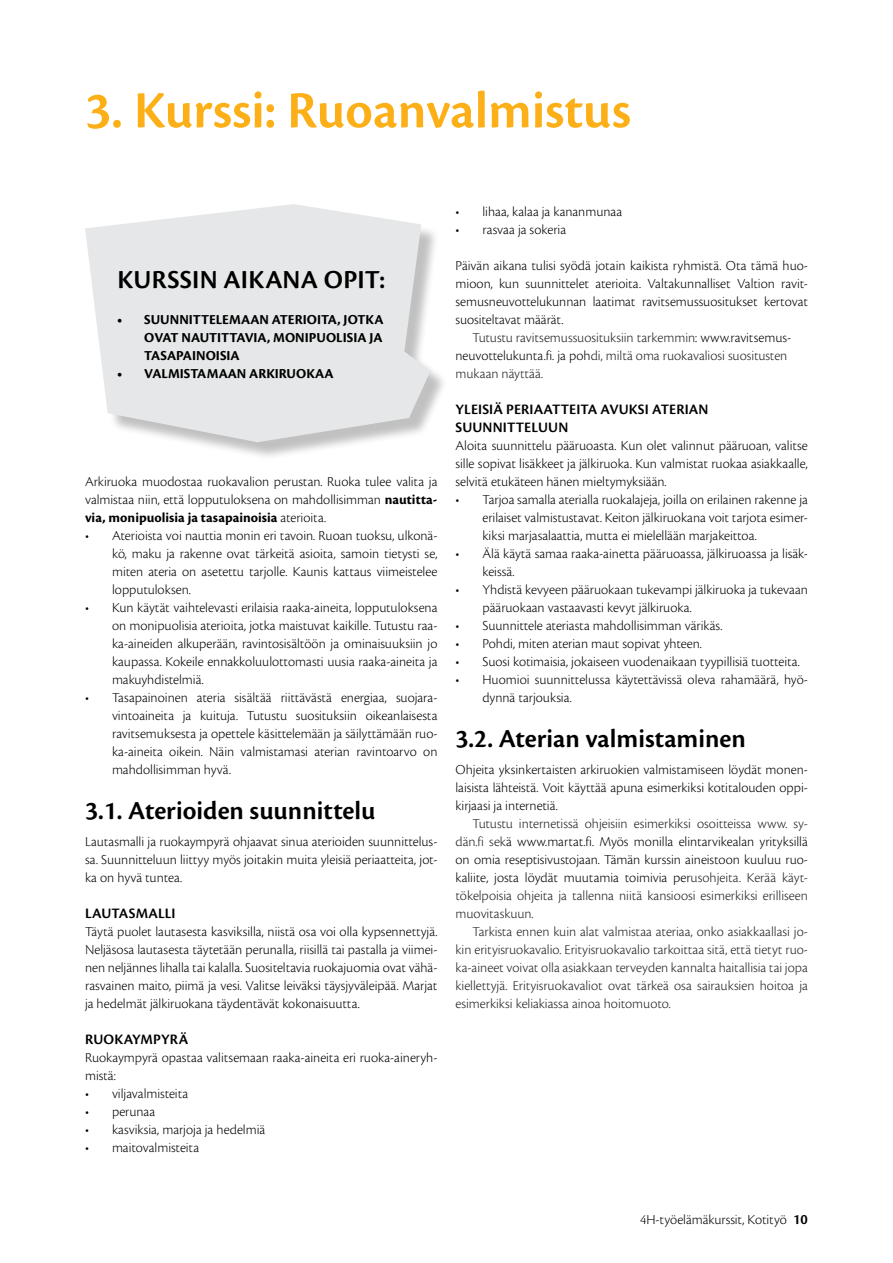
<style>
.page{position:relative;width:893px;height:1263px;background:#fff}
.page>*{position:absolute;margin:0;border:0;box-sizing:border-box;transform-origin:0 0}
.t1{font:600 54px "Cronos Pro";color:#fcaf17}
.t2{font:600 27px "Cronos Pro";color:#000}
.t3{font:600 15px "Cronos Pro";letter-spacing:.01em;color:#000}
.t4{font:300 14.25px/18px "Cronos Pro";color:#000;text-align:justify}
.t5{font:300 14.25px/18px "Cronos Pro";color:#231f1f;text-align:justify}
.t6{font:700 14.25px/18px "Cronos Pro";color:#000;text-align:justify}
.s1{font-weight:700}
.s2{color:#000}
.s3{font-weight:600;font-size:15px}
</style>
<div class="page">
<div style="left:88px;top:207px;width:361px;height:254px;background:#000;opacity:.25"></div>
<svg style="left:85px;top:204px;width:345px;height:238px;background:#e7e7e8"></svg>
<h1 class="t1" style="left:85px;top:79px;width:547px">3. Kurssi: Ruoanvalmistus</h1>
<h2 class="t2" style="left:117px;top:264px;width:167px">KURSSIN AIKANA</h2>
<h2 class="t2" style="left:324px;top:264px;width:63px">opit:</h2>
<p class="t6" style="left:144px;top:311px;width:241px;text-indent:-27px">• SUUNNITTELEMAAN ATERIOITA, JOTKA OVAT NAUTITTAVIA, MONIPUOLISIA JA TASAPAINOISIA</p>
<p class="t6" style="left:117px;top:365px;width:218px">• VALMISTAMAAN ARKIRUOKAA</p>
<p class="t4" style="left:85px;top:473px;width:354px">Arkiruoka muodostaa ruokavalion perustan. Ruoka tulee valita ja valmistaa niin, että lopputuloksena on mahdollisimman <span class="s1">nautitta&shy;via, monipuolisia ja tasapainoisia</span> aterioita.</p>
<p class="t4" style="left:112px;top:526px;width:327px;text-indent:-27px">• Aterioista voi nauttia monin eri tavoin. Ruoan tuoksu, ulkonä&shy;kö, maku ja rakenne ovat tärkeitä asioita, samoin tietysti se, miten ateria on asetettu tarjolle. Kaunis kattaus viimeistelee lopputuloksen.</p>
<p class="t4" style="left:112px;top:598px;width:327px;text-indent:-27px">• Kun käytät vaihtelevasti erilaisia raaka-aineita, lopputuloksena on monipuolisia aterioita, jotka maistuvat kaikille. Tutustu raa&shy;ka-aineiden alkuperään, ravintosisältöön ja ominaisuuksiin jo kaupassa. Kokeile ennakkoluulottomasti uusia raaka-aineita ja makuyhdistelmiä.</p>
<p class="t4" style="left:112px;top:688px;width:327px;text-indent:-27px">• Tasapainoinen ateria sisältää riittävästä energiaa, suojara&shy;vintoaineita ja kuituja. Tutustu suosituksiin oikeanlaisesta ravitsemuksesta ja opettele käsittelemään ja säilyttämään ruo&shy;ka-aineita oikein. Näin valmistamasi aterian ravintoarvo on mahdollisimman hyvä.</p>
<h2 class="t2" style="left:85px;top:795px;width:292px">3.1. Aterioiden suunnittelu</h2>
<p class="t4" style="left:85px;top:833px;width:354px">Lautasmalli ja ruokaympyrä ohjaavat sinua aterioiden suunnittelus&shy;sa. Suunnitteluun liittyy myös joitakin muita yleisiä periaatteita, jot&shy;ka on hyvä tuntea.</p>
<p class="t3" style="left:85px;top:905px;width:80px">Lautasmalli</p>
<p class="t4" style="left:85px;top:923px;width:354px">Täytä puolet lautasesta kasviksilla, niistä osa voi olla kypsennettyjä.<br>Neljäsosa lautasesta täytetään perunalla, riisillä tai pastalla ja viimei&shy;nen neljännes lihalla tai kalalla. Suositeltavia ruokajuomia ovat vähä&shy;rasvainen maito, piimä ja vesi. Valitse leiväksi täysjyväleipää. Marjat ja hedelmät jälkiruokana täydentävät kokonaisuutta.</p>
<p class="t3" style="left:85px;top:1031px;width:11px">Ruok</p>
<p class="t3" style="left:124px;top:1031px;width:63px">aym pyrä</p>
<p class="t4" style="left:85px;top:1049px;width:354px">Ruokaympyrä opastaa valitsemaan raaka-aineita eri ruoka-aineryh&shy;mistä:</p>
<p class="t4" style="left:85px;top:1084px;width:105px">• viljavalmisteita</p>
<p class="t4" style="left:85px;top:1102px;width:72px">• perunaa</p>
<p class="t4" style="left:85px;top:1120px;width:182px">• kasviksia, marjoja ja hedelmiä</p>
<p class="t4" style="left:85px;top:1138px;width:116px">• maitovalmisteita</p>
<p class="t4" style="left:455px;top:202px;width:168px">• lihaa, kalaa ja kananmunaa</p>
<p class="t4" style="left:455px;top:220px;width:112px">• rasvaa ja sokeria</p>
<p class="t4" style="left:455px;top:256px;width:354px">Päivän aikana tulisi syödä jotain kaikista ryhmistä. Ota tämä huo&shy;mioon, kun suunnittelet aterioita. Valtakunnalliset Valtion ravit&shy;semusneuvottelukunnan laatimat ravitsemussuositukset kertovat suositeltavat määrät.</p>
<p class="t5" style="left:455px;top:328px;width:337px;text-align:left;text-indent:17px">Tutustu ravitsemussuosituksiin tarkemmin<span class="s2">: www.ravitsemus&shy;neuvottelukunta.fi. ja poh</span>di, miltä oma ruokavaliosi suositusten mukaan näyttää.</p>
<p class="t3" style="left:456px;top:401px;width:16px">Yleisiä</p>
<p class="t3" style="left:506px;top:401px;width:55px">periaatteit</p>
<p class="t3" style="left:588px;top:401px;width:31px">a avuksi</p>
<p class="t3" style="left:652px;top:401px;width:58px">aterian</p>
<p class="t3" style="left:456px;top:419px;width:57px">suunnitteluu</p>
<p class="t3" style="left:558px;top:419px;width:11px">n</p>
<p class="t4" style="left:455px;top:437px;width:354px">Aloita suunnittelu pääruoasta. Kun olet valinnut pääruoan, valitse sille sopivat lisäkkeet ja jälkiruoka. Kun valmistat ruokaa asiakkaalle, selvitä etukäteen hänen mieltymyksiään.</p>
<p class="t4" style="left:482px;top:490px;width:327px;text-indent:-27px">• Tarjoa samalla aterialla ruokalajeja, joilla on erilainen rakenne ja erilaiset valmistustavat. Keiton jälkiruokana voit tarjota esimer&shy;kiksi marjasalaattia, mutta ei mielellään marjakeittoa.</p>
<p class="t4" style="left:482px;top:544px;width:327px;text-indent:-27px">• Älä käytä samaa raaka-ainetta pääruoassa, jälkiruoassa ja lisäk&shy;keissä.</p>
<p class="t4" style="left:482px;top:580px;width:327px;text-indent:-27px">• Yhdistä kevyeen pääruokaan tukevampi jälkiruoka ja tukevaan pääruokaan vastaavasti kevyt jälkiruoka.</p>
<p class="t4" style="left:455px;top:616px;width:268px">• Suunnittele ateriasta mahdollisimman värikäs.</p>
<p class="t4" style="left:455px;top:634px;width:248px">• Pohdi, miten aterian maut sopivat yhteen.</p>
<p class="t4" style="left:455px;top:652px;width:346px">• Suosi kotimaisia, jokaiseen vuodenaikaan tyypillisiä tuotteita.</p>
<p class="t4" style="left:482px;top:670px;width:327px;text-indent:-27px">• Huomioi suunnittelussa käytettävissä oleva rahamäärä, hyö&shy;dynnä tarjouksia.</p>
<h2 class="t2" style="left:455px;top:723px;width:292px">3.2. Aterian valmistaminen</h2>
<p class="t4" style="left:455px;top:761px;width:354px">Ohjeita yksinkertaisten arkiruokien valmistamiseen löydät monen&shy;laisista lähteistä. Voit käyttää apuna esimerkiksi kotitalouden oppi&shy;kirjaasi ja internetiä.</p>
<p class="t5" style="left:455px;top:814px;width:354px;text-indent:17px">Tutustu internetissä ohjeisiin esimerkiksi osoitteissa www. sy&shy;dän.fi sek<span class="s2">ä www.martat.fi. Myös monilla elintarvikealan yrityksillä on omia reseptisivustojaan. Tämän kurssin aineistoon kuuluu ruo&shy;kaliite, josta löydät muutamia toimivia per</span>usohjeita. Kerää käyt&shy;tökelpoisia ohjeita ja tallenna niitä kansioosi esimerkiksi erilliseen muovitaskuun.</p>
<p class="t5" style="left:455px;top:922px;width:354px;text-indent:17px">Tarkista ennen kuin alat valmistaa ateriaa, onko asiakkaallasi jo&shy;kin erityisruokavalio. Erityisruokavalio tarkoittaa sitä, että tietyt ruo&shy;ka-aineet voivat olla asiakkaan terveyden kannalta haitallisia tai jopa kiellettyjä. Erityisruokavaliot ovat tärkeä osa sairauksien hoitoa ja esimerkiksi keliakiassa ainoa hoitomuoto.</p>
<p class="t4" style="left:640px;top:1211px;width:169px">4H-työelämäkurssit, Kotityö <span class="s3">10</span></p>
</div>
